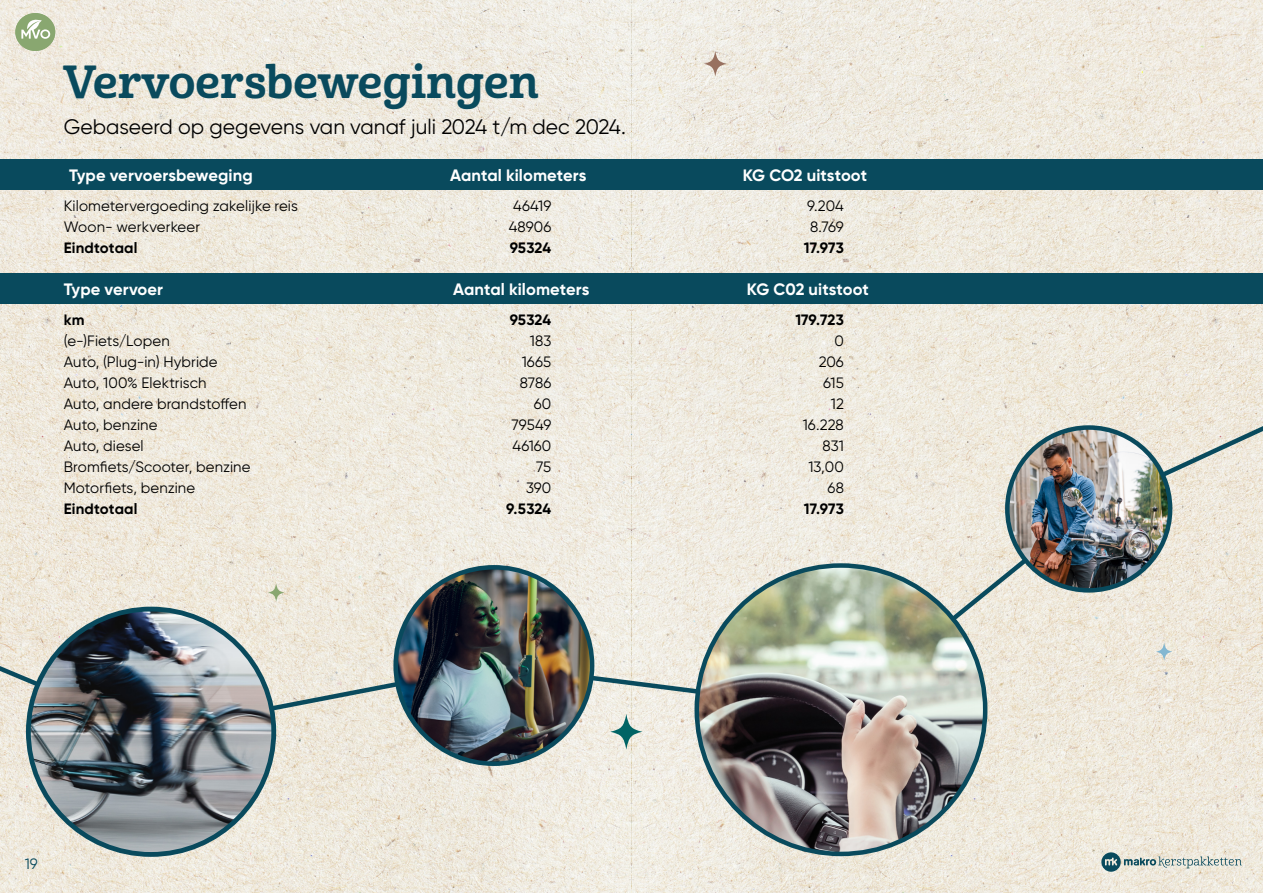
<style>
.page{position:relative;width:1263px;height:893px;background:#fff}
.page>*{position:absolute;margin:0;border:0;box-sizing:border-box;transform-origin:0 0}
.t1{font:45px "Cabrito Nor Bol";color:#094a5d}
.t2{font:21px "Gilroy";color:#000}
.t3{font:700 16.5px "Gilroy";letter-spacing:.005em;color:#fff}
.t4{font:15px "Gilroy";letter-spacing:.005em;color:#000}
.t5{font:700 15px "Gilroy";letter-spacing:.01em;color:#000}
.t6{font:15px "Gilroy";color:#094a5d}
</style>
<div class="page">
<img style="left:0;top:0;width:1263px;height:893px">
<svg style="left:1101px;top:852px;width:141px;height:20px;background:#c0c8c1"></svg>
<div style="left:0;top:159px;width:1263px;height:31px;background:#094a5d"></div>
<div style="left:0;top:273px;width:1263px;height:31px;background:#094a5d"></div>
<div style="left:15px;top:13px;width:40px;height:38px;background:#89a770;border-radius:50%"></div>
<svg style="left:21px;top:18px;width:29px;height:21px"></svg>
<svg style="left:0;top:403px;width:1263px;height:333px;background:#eae6da"></svg>
<img style="left:1007px;top:428px;width:163px;height:162px;border-radius:81px">
<div style="left:1005px;top:425px;width:167px;height:168px;border:4px solid #094a5d;border-radius:50%"></div>
<img style="left:697px;top:565px;width:288px;height:289px;border-radius:144px">
<img style="left:396px;top:567px;width:196px;height:197px;border-radius:98px">
<div style="left:393px;top:565px;width:201px;height:201px;border:4px solid #094a5d;border-radius:50%"></div>
<img style="left:28px;top:609px;width:246px;height:245px;border-radius:123px">
<svg style="left:610px;top:714px;width:32px;height:35px"></svg>
<svg style="left:268px;top:583px;width:16px;height:19px"></svg>
<svg style="left:704px;top:51px;width:23px;height:26px"></svg>
<svg style="left:1156px;top:643px;width:16px;height:18px"></svg>
<p class="t1" style="left:64px;top:54px;width:476px">Vervoersbewegingen</p>
<p class="t2" style="left:64px;top:114px;width:564px">Gebaseerd op gegevens van vanaf juli 2024 t/m dec 2024.</p>
<p class="t3" style="left:69px;top:165px;width:185px">Type vervoersbeweging</p>
<p class="t3" style="left:450px;top:165px;width:138px">Aantal kilometers</p>
<p class="t3" style="left:743px;top:165px;width:126px">KG CO2 uitstoot</p>
<p class="t4" style="left:64px;top:196px;width:236px">Kilometervergoeding zakelijke reis</p>
<p class="t4" style="left:513px;top:196px;width:40px">46419</p>
<p class="t4" style="left:807px;top:196px;width:38px">9.204</p>
<p class="t4" style="left:64px;top:217px;width:138px">Woon- werkverkeer</p>
<p class="t4" style="left:509px;top:217px;width:44px">48906</p>
<p class="t4" style="left:810px;top:217px;width:35px">8.769</p>
<p class="t5" style="left:64px;top:238px;width:75px">Eindtotaal</p>
<p class="t5" style="left:510px;top:238px;width:43px">95324</p>
<p class="t5" style="left:804px;top:238px;width:41px">17.973</p>
<p class="t3" style="left:64px;top:279px;width:101px">Type vervoer</p>
<p class="t3" style="left:453px;top:279px;width:138px">Aantal kilometers</p>
<p class="t3" style="left:747px;top:279px;width:123px">KG C02 uitstoot</p>
<p class="t5" style="left:64px;top:310px;width:22px">km</p>
<p class="t5" style="left:510px;top:310px;width:43px">95324</p>
<p class="t5" style="left:795px;top:310px;width:50px">179.723</p>
<p class="t4" style="left:64px;top:331px;width:107px">(e-)Fiets/Lopen</p>
<p class="t4" style="left:530px;top:331px;width:23px">183</p>
<p class="t4" style="left:834px;top:331px;width:11px">0</p>
<p class="t4" style="left:64px;top:352px;width:155px">Auto, (Plug-in) Hybride</p>
<p class="t4" style="left:522px;top:352px;width:31px">1665</p>
<p class="t4" style="left:819px;top:352px;width:27px">206</p>
<p class="t4" style="left:64px;top:373px;width:144px">Auto, 100% Elektrisch</p>
<p class="t4" style="left:520px;top:373px;width:33px">8786</p>
<p class="t4" style="left:823px;top:373px;width:22px">615</p>
<p class="t4" style="left:64px;top:394px;width:184px">Auto, andere brandstoffen</p>
<p class="t4" style="left:534px;top:394px;width:19px">60</p>
<p class="t4" style="left:831px;top:394px;width:14px">12</p>
<p class="t4" style="left:64px;top:415px;width:95px">Auto, benzine</p>
<p class="t4" style="left:512px;top:415px;width:41px">79549</p>
<p class="t4" style="left:803px;top:415px;width:43px">16.228</p>
<p class="t4" style="left:64px;top:436px;width:81px">Auto, diesel</p>
<p class="t4" style="left:512px;top:436px;width:40px">46160</p>
<p class="t4" style="left:822px;top:436px;width:23px">831</p>
<p class="t4" style="left:64px;top:457px;width:188px">Bromfiets/Scooter, benzine</p>
<p class="t4" style="left:536px;top:457px;width:17px">75</p>
<p class="t4" style="left:808px;top:457px;width:37px">13,00</p>
<p class="t4" style="left:64px;top:478px;width:133px">Motorfiets, benzine</p>
<p class="t4" style="left:526px;top:478px;width:27px">390</p>
<p class="t4" style="left:827px;top:478px;width:18px">68</p>
<p class="t5" style="left:64px;top:499px;width:75px">Eindtotaal</p>
<p class="t5" style="left:506px;top:499px;width:47px">9.5324</p>
<p class="t5" style="left:804px;top:499px;width:41px">17.973</p>
<p class="t6" style="left:25px;top:854px;width:15px">19</p>
</div>
